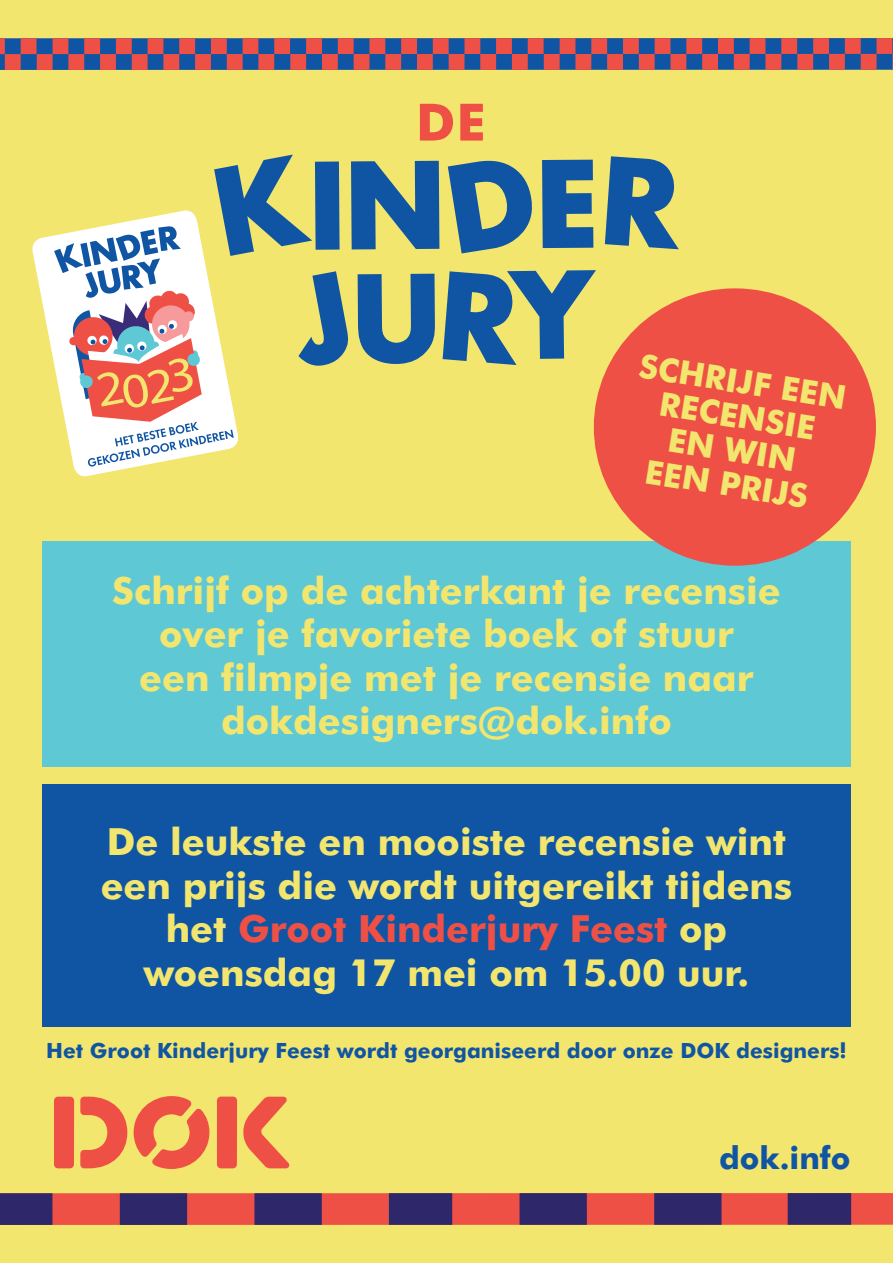
<style>
.page{position:relative;width:893px;height:1263px;background:#f3e66f}
.page>*{position:absolute;margin:0;border:0;box-sizing:border-box;transform-origin:0 0}
.t1{font:700 37.5px "Futura BT";color:#f3e66f}
.t2{font:700 37.5px "Futura BT";color:#ef5046}
.t3{font:700 33px/34.5px "Futura BT";color:#f3e66f;text-align:center}
.t4{font:700 31.5px "Futura BT";color:#1055a4}
.t5{font:700 21px "Futura BT";color:#1055a4}
.s1{color:#f3e66f}
</style>
<div class="page">
<div style="left:0;top:38px;width:893px;height:32px;background:#1055a4"></div>
<div style="left:0;top:38px;width:5px;height:16px;background:#ef5046"></div>
<div style="left:5px;top:54px;width:16px;height:16px;background:#ef5046"></div>
<div style="left:21px;top:38px;width:16px;height:16px;background:#ef5046"></div>
<div style="left:37px;top:54px;width:16px;height:16px;background:#ef5046"></div>
<div style="left:68px;top:54px;width:16px;height:16px;background:#ef5046"></div>
<div style="left:100px;top:54px;width:16px;height:16px;background:#ef5046"></div>
<div style="left:132px;top:54px;width:16px;height:16px;background:#ef5046"></div>
<div style="left:163px;top:54px;width:16px;height:16px;background:#ef5046"></div>
<div style="left:195px;top:54px;width:16px;height:16px;background:#ef5046"></div>
<div style="left:53px;top:38px;width:15px;height:16px;background:#ef5046"></div>
<div style="left:84px;top:38px;width:16px;height:16px;background:#ef5046"></div>
<div style="left:116px;top:38px;width:16px;height:16px;background:#ef5046"></div>
<div style="left:148px;top:38px;width:15px;height:16px;background:#ef5046"></div>
<div style="left:179px;top:38px;width:16px;height:16px;background:#ef5046"></div>
<div style="left:211px;top:38px;width:16px;height:16px;background:#ef5046"></div>
<div style="left:227px;top:54px;width:16px;height:16px;background:#ef5046"></div>
<div style="left:243px;top:38px;width:15px;height:16px;background:#ef5046"></div>
<div style="left:258px;top:54px;width:16px;height:16px;background:#ef5046"></div>
<div style="left:274px;top:38px;width:16px;height:16px;background:#ef5046"></div>
<div style="left:290px;top:54px;width:16px;height:16px;background:#ef5046"></div>
<div style="left:322px;top:54px;width:16px;height:16px;background:#ef5046"></div>
<div style="left:354px;top:54px;width:15px;height:16px;background:#ef5046"></div>
<div style="left:385px;top:54px;width:16px;height:16px;background:#ef5046"></div>
<div style="left:417px;top:54px;width:16px;height:16px;background:#ef5046"></div>
<div style="left:449px;top:54px;width:15px;height:16px;background:#ef5046"></div>
<div style="left:306px;top:38px;width:16px;height:16px;background:#ef5046"></div>
<div style="left:338px;top:38px;width:16px;height:16px;background:#ef5046"></div>
<div style="left:369px;top:38px;width:16px;height:16px;background:#ef5046"></div>
<div style="left:401px;top:38px;width:16px;height:16px;background:#ef5046"></div>
<div style="left:433px;top:38px;width:16px;height:16px;background:#ef5046"></div>
<div style="left:464px;top:38px;width:16px;height:16px;background:#ef5046"></div>
<div style="left:480px;top:54px;width:16px;height:16px;background:#ef5046"></div>
<div style="left:496px;top:38px;width:16px;height:16px;background:#ef5046"></div>
<div style="left:512px;top:54px;width:16px;height:16px;background:#ef5046"></div>
<div style="left:528px;top:38px;width:16px;height:16px;background:#ef5046"></div>
<div style="left:544px;top:54px;width:16px;height:16px;background:#ef5046"></div>
<div style="left:575px;top:54px;width:16px;height:16px;background:#ef5046"></div>
<div style="left:607px;top:54px;width:16px;height:16px;background:#ef5046"></div>
<div style="left:639px;top:54px;width:16px;height:16px;background:#ef5046"></div>
<div style="left:670px;top:54px;width:16px;height:16px;background:#ef5046"></div>
<div style="left:702px;top:54px;width:16px;height:16px;background:#ef5046"></div>
<div style="left:560px;top:38px;width:15px;height:16px;background:#ef5046"></div>
<div style="left:591px;top:38px;width:16px;height:16px;background:#ef5046"></div>
<div style="left:623px;top:38px;width:16px;height:16px;background:#ef5046"></div>
<div style="left:655px;top:38px;width:15px;height:16px;background:#ef5046"></div>
<div style="left:686px;top:38px;width:16px;height:16px;background:#ef5046"></div>
<div style="left:718px;top:38px;width:16px;height:16px;background:#ef5046"></div>
<div style="left:734px;top:54px;width:16px;height:16px;background:#ef5046"></div>
<div style="left:750px;top:38px;width:15px;height:16px;background:#ef5046"></div>
<div style="left:765px;top:54px;width:16px;height:16px;background:#ef5046"></div>
<div style="left:781px;top:38px;width:16px;height:16px;background:#ef5046"></div>
<div style="left:797px;top:54px;width:16px;height:16px;background:#ef5046"></div>
<div style="left:829px;top:54px;width:16px;height:16px;background:#ef5046"></div>
<div style="left:861px;top:54px;width:15px;height:16px;background:#ef5046"></div>
<svg style="left:892px;top:54px;width:1px;height:16px"></svg>
<div style="left:813px;top:38px;width:16px;height:16px;background:#ef5046"></div>
<div style="left:845px;top:38px;width:16px;height:16px;background:#ef5046"></div>
<div style="left:876px;top:38px;width:16px;height:16px;background:#ef5046"></div>
<svg style="left:605px;top:156px;width:74px;height:93px"></svg>
<svg style="left:420px;top:104px;width:33px;height:37px"></svg>
<svg style="left:460px;top:104px;width:23px;height:37px"></svg>
<div style="left:42px;top:541px;width:809px;height:225px;background:#5fc8d5"></div>
<div style="left:42px;top:784px;width:809px;height:243px;background:#1055a4"></div>
<svg style="left:32px;top:235px;width:102px;height:242px"></svg>
<svg style="left:54px;top:155px;width:542px;height:312px"></svg>
<div style="left:0;top:1193px;width:389px;height:32px;background:#ef5046"></div>
<div style="left:254px;top:1193px;width:68px;height:32px;background:#2e286a"></div>
<div style="left:120px;top:1193px;width:67px;height:32px;background:#2e286a"></div>
<div style="left:0;top:1193px;width:52px;height:32px;background:#2e286a"></div>
<div style="left:389px;top:1193px;width:399px;height:32px;background:#ef5046"></div>
<div style="left:654px;top:1193px;width:67px;height:32px;background:#2e286a"></div>
<div style="left:519px;top:1193px;width:68px;height:32px;background:#2e286a"></div>
<div style="left:389px;top:1193px;width:63px;height:32px;background:#2e286a"></div>
<div style="left:788px;top:1193px;width:105px;height:32px;background:#ef5046"></div>
<div style="left:788px;top:1193px;width:63px;height:32px;background:#2e286a"></div>
<svg style="left:80px;top:1097px;width:47px;height:71px"></svg>
<svg style="left:54px;top:1097px;width:20px;height:71px"></svg>
<svg style="left:134px;top:1096px;width:75px;height:73px"></svg>
<svg style="left:217px;top:1096px;width:72px;height:72px"></svg>
<div style="left:594px;top:288px;width:282px;height:278px;background:#ef5046;border-radius:50%"></div>
<p class="t3" style="left:642px;top:348px;width:210px;rotate:9deg">SCHRIJF EEN<br>RECENSIE</p>
<p class="t3" style="left:662px;top:351px;width:140px;rotate:9deg">RECENSI</p>
<p class="t3" style="left:671px;top:388px;width:131px;rotate:9deg">EN WIN</p>
<p class="t3" style="left:648px;top:419px;width:166px;rotate:9deg">EEN PRIJS</p>
<p class="t3" style="left:671px;top:422px;width:131px;rotate:9deg">EN WIN</p>
<p class="t3" style="left:648px;top:454px;width:166px;rotate:9deg">EEN PRIJS</p>
<p class="t1" style="left:112px;top:567px;width:670px">Schrijf op de achterkant je recensie</p>
<p class="t1" style="left:159px;top:611px;width:576px">over je favoriete boek of stuur</p>
<p class="t1" style="left:139px;top:654px;width:616px">een filmpje met je recensie naar</p>
<p class="t1" style="left:221px;top:698px;width:452px">dokdesigners@dok.info</p>
<p class="t1" style="left:107px;top:819px;width:681px">De leukste en mooiste recensie wint</p>
<p class="t1" style="left:101px;top:863px;width:693px">een prijs die wordt uitgereikt tijdens</p>
<p class="t2" style="left:166px;top:906px;width:563px"><span class="s1">het</span> Groot Kinderjury Feest <span class="s1">op</span></p>
<p class="t1" style="left:144px;top:950px;width:607px">woensdag 17 mei om 15.00 uur.</p>
<p class="t5" style="left:46px;top:1037px;width:802px">Het Groot Kinderjury Feest wordt georganiseerd door onze DOK designers!</p>
<p class="t4" style="left:719px;top:1138px;width:133px">dok.info</p>
</div>
